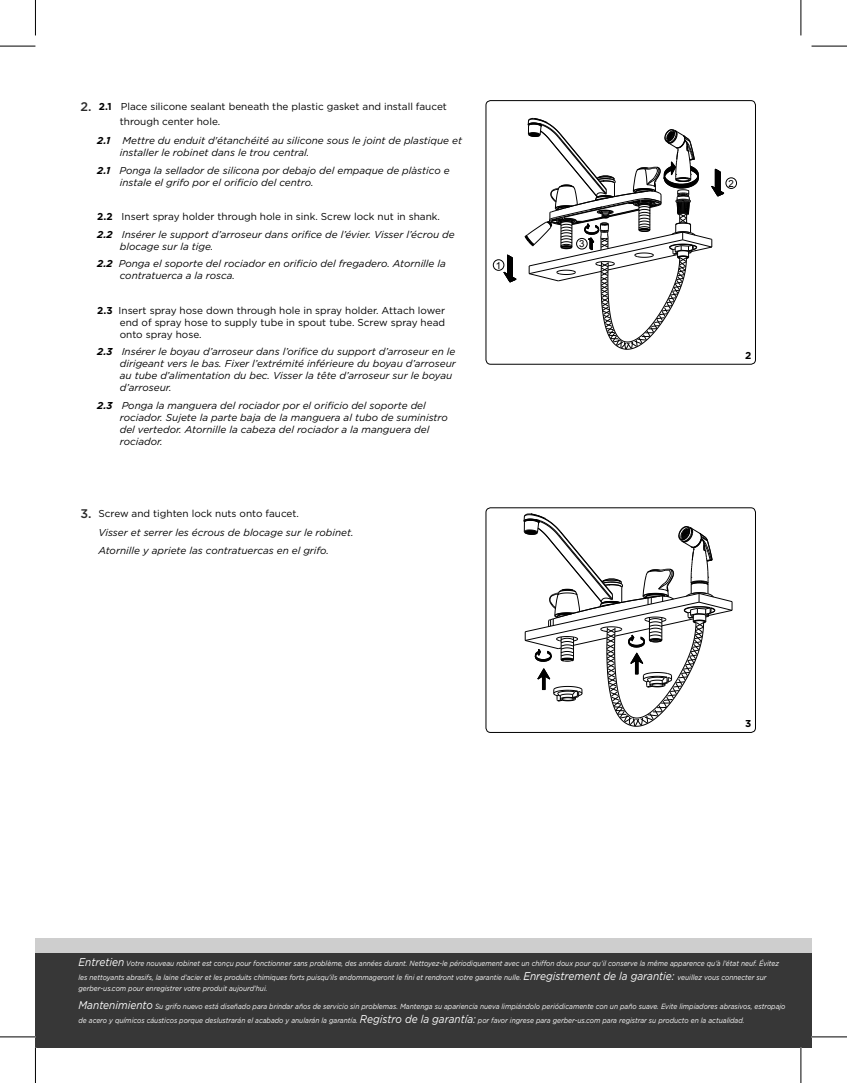
<style>
.page{position:relative;width:847px;height:1083px;background:#fff}
.page>*{position:absolute;margin:0;border:0;box-sizing:border-box;transform-origin:0 0}
.t1{font:italic 10px/12px "Gotham";color:#000}
.t2{font:10px/12px "Gotham";color:#000}
.t3{font:700 10px "Gotham";color:#000}
.t4{font:9.75px "Arial";color:#000}
.t5{font:italic 7.5px/13.5px "Gotham";color:#fff;scale:.89 1}
.s1{font-weight:500;font-size:12.5px;color:#2b2b2b}
.s2{font-weight:700}
.s3{font-weight:700;font-style:normal}
.s4{font-style:normal}
.s5{font-weight:500;font-style:normal;font-size:12.5px;color:#2b2b2b}
.s6{font-size:11.25px}
</style>
<div class="page">
<div style="left:35px;top:937px;width:776px;height:110px;background:#cecece"></div>
<div style="left:35px;top:952px;width:776px;height:95px;background:#373737"></div>
<svg style="left:502px;top:254px;width:14px;height:28px"></svg>
<svg style="left:524px;top:118px;width:200px;height:231px"></svg>
<div style="left:493px;top:259px;width:11px;height:11px;border:1px solid #000;border-radius:50%"></div>
<div style="left:725px;top:177px;width:11px;height:12px;border:1px solid #000;border-radius:50%"></div>
<div style="left:576px;top:238px;width:11px;height:11px;background:#fff;border-radius:50%"></div>
<div style="left:576px;top:238px;width:11px;height:11px;border:1px solid #000;border-radius:50%"></div>
<div style="left:485px;top:100px;width:271px;height:264px;border:1px solid #000;border-radius:5px"></div>
<svg style="left:523px;top:513px;width:209px;height:213px"></svg>
<div style="left:485px;top:507px;width:271px;height:225px;border:1px solid #000;border-radius:5px"></div>
<hr style="left:0;top:46px;width:35px;height:1px;background:#000">
<hr style="left:811px;top:46px;width:35px;height:1px;background:#000">
<hr style="left:0;top:1036px;width:35px;height:1px;background:#000">
<hr style="left:811px;top:1036px;width:35px;height:1px;background:#000">
<hr style="left:35px;top:0;width:1px;height:35px;background:#000">
<hr style="left:35px;top:1047px;width:1px;height:35px;background:#000">
<hr style="left:800px;top:0;width:1px;height:35px;background:#000">
<hr style="left:800px;top:1047px;width:1px;height:35px;background:#000">
<p class="t2" style="left:120px;top:99px;width:328px;line-height:15px;text-indent:-39px"><span class="s1">2.</span> <span class="s2">2.1</span> Place silicone sealant beneath the plastic gasket and install faucet through center hole.</p>
<p class="t1" style="left:120px;top:134px;width:344px;text-indent:-22px"><span class="s2">2.1</span> Mettre du enduit d'étanchéité au silicone sous le joint de plastique et installer le robinet dans le trou central.</p>
<p class="t1" style="left:120px;top:164px;width:331px;text-indent:-22px"><span class="s2">2.1</span> Ponga la sellador de silicona por debajo del empaque de plàstico e instale el grifo por el orificio del centro.</p>
<p class="t1" style="left:97px;top:208px;width:359px;line-height:17.4px"><span class="s3">2.2</span> <span class="s4">Insert spray holder through hole in sink. Screw lock nut in shank.<br></span><span class="s2">2.2</span> Insérer le support d’arroseur dans orifice de l’évier. Visser l’écrou de</p>
<p class="t1" style="left:97px;top:237px;width:350px;line-height:17.4px;text-indent:22px">blocage sur la tige.<br><span class="s2">2.2</span> Ponga el soporte del rociador en orificio del fregadero. Atornille la</p>
<p class="t1" style="left:120px;top:269px;width:117px">contratuerca a la rosca.</p>
<p class="t2" style="left:120px;top:304px;width:327px;text-align:justify;text-indent:-22px"><span class="s2">2.3</span> Insert spray hose down through hole in spray holder. Attach lower end of spray hose to supply tube in spout tube. Screw spray head onto spray hose.</p>
<p class="t1" style="left:120px;top:345px;width:337px;text-indent:-22px"><span class="s2">2.3</span> Insérer le boyau d’arroseur dans l’orifice du support d’arroseur en le dirigeant vers le bas. Fixer l’extrémité inférieure du boyau d’arroseur au tube d’alimentation du bec. Visser la tête d’arroseur sur le boyau d’arroseur.</p>
<p class="t1" style="left:120px;top:399px;width:329px;text-indent:-22px"><span class="s2">2.3</span> Ponga la manguera del rociador por el orificio del soporte del rociador. Sujete la parte baja de la manguera al tubo de suministro del vertedor. Atornille la cabeza del rociador a la manguera del rociador.</p>
<p class="t1" style="left:98px;top:503px;width:257px;line-height:19.1px;text-indent:-18px"><span class="s5">3.</span> <span class="s4">Screw and tighten lock nuts onto faucet.<br></span>Visser et serrer les écrous de blocage sur le robinet.</p>
<p class="t1" style="left:98px;top:543px;width:232px">Atornille y apriete las contratuercas en el grifo.</p>
<p class="t4" style="left:496px;top:259px;width:7px">1</p>
<p class="t4" style="left:579px;top:237px;width:7px">3</p>
<p class="t4" style="left:728px;top:177px;width:7px">2</p>
<p class="t3" style="left:745px;top:348px;width:8px">2</p>
<p class="t3" style="left:745px;top:716px;width:8px">3</p>
<p class="t5" style="left:78px;top:956px;width:788px"><span class="s6">Entretien</span> Votre nouveau robinet est conçu pour fonctionner sans problème, des années durant. Nettoyez-le périodiquement avec un chiffon doux pour qu’il conserve la même apparence qu’à l’état neuf. Évitez les nettoyants abrasifs, la laine d’acier et les produits chimiques forts puisqu’ils endommageront le fini et rendront votre garantie nulle. <span class="s6">Enregistrement de la garantie:</span> veuillez vous connecter sur</p>
<p class="t5" style="left:78px;top:981px;width:214px">gerber-us.com pour enregistrer votre produit aujourd'hui.</p>
<p class="t5" style="left:78px;top:999px;width:796px"><span class="s6">Mantenimiento</span> Su grifo nuevo está diseñado para brindar años de servicio sin problemas. Mantenga su apariencia nueva limpiándolo periódicamente con un paño suave. Evite limpiadores abrasivos, estropajo de acero y químicos cáusticos porque deslustrarán el acabado y anularán la garantía. <span class="s6">Registro de la garantía:</span> por favor ingrese para gerber-us.com para registrar su producto en la actualidad.</p>
</div>
